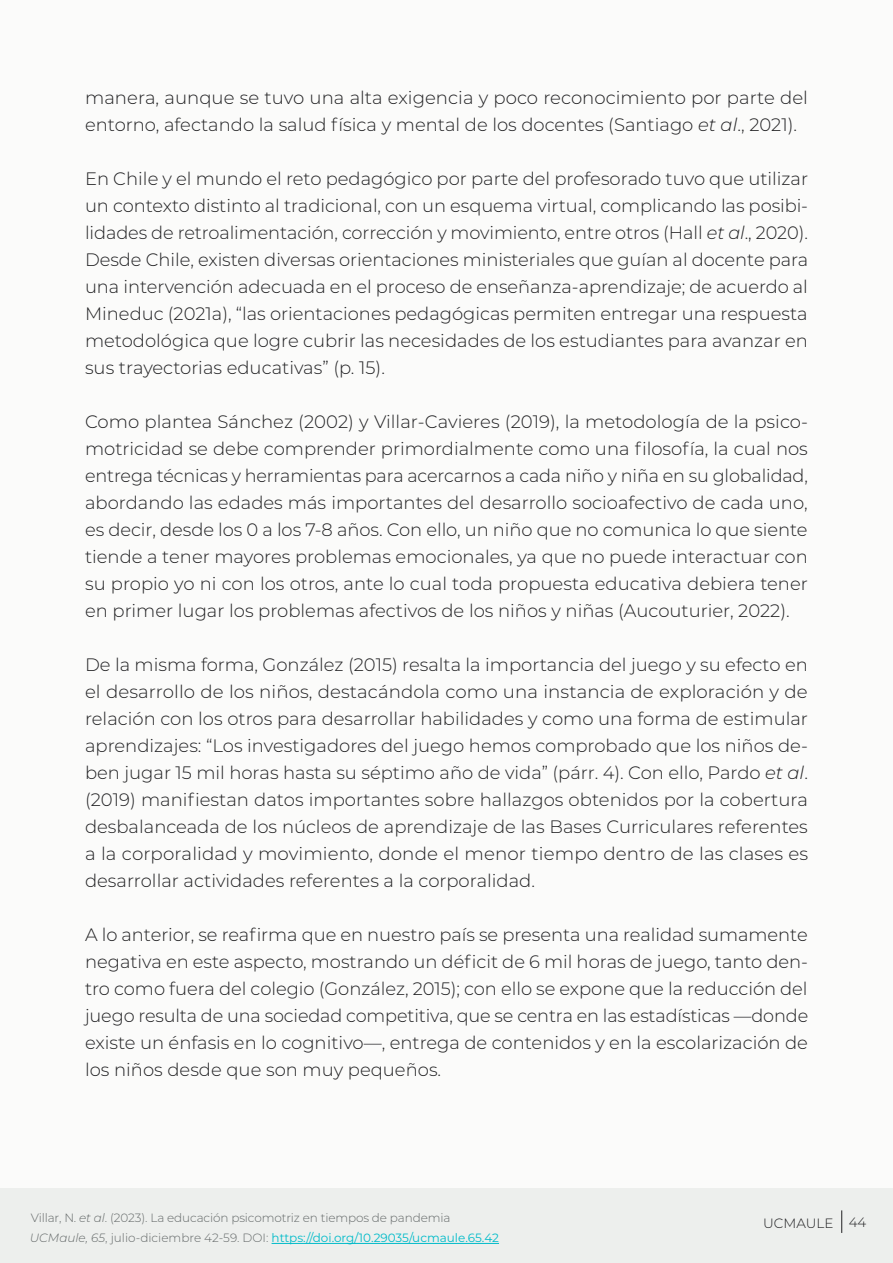
<style>
.page{position:relative;width:893px;height:1263px;background:#fbfbfa}
.page>*{position:absolute;margin:0;border:0;box-sizing:border-box;transform-origin:0 0}
.Cuerpo_F{font:300 18px/27px "Montserrat";color:#202022;text-align:justify}
.t1{font:300 13.5px "Montserrat";color:#202022}
.t2{font:12px "Montserrat";color:#00bbc9}
.t3{font:300 12px "Montserrat";letter-spacing:-.01em;color:#646969}
.s1{font-style:italic}
.s2{font-weight:300;font-style:italic;color:#646969}
.s3{font-weight:300;color:#646969}
</style>
<div class="page">
<div style="left:0;top:1188px;width:893px;height:75px;background:#edefed"></div>
<svg style="left:841px;top:1210px;width:1px;height:23px"></svg>
<hr style="left:272px;top:1243px;width:227px;height:1px;background:#00bbc9">
<p class="Cuerpo_F" style="left:85px;top:83px;width:724px">manera, aunque se tuvo una alta exigencia y poco reconocimiento por parte del entorno, afectando la salud física y mental de los docentes (Santiago <span class="s1">et al</span>., 2021).</p>
<p class="Cuerpo_F" style="left:85px;top:164px;width:725px">En Chile y el mundo el reto pedagógico por parte del profesorado tuvo que utilizar un contexto distinto al tradicional, con un esquema virtual, complicando las posibi&shy;lidades de retroalimentación, corrección y movimiento, entre otros (Hall <span class="s1">et al</span>., 2020).<br>Desde Chile, existen diversas orientaciones ministeriales que guían al docente para una intervención adecuada en el proceso de enseñanza-aprendizaje; de acuerdo al Mineduc (2021a), “las orientaciones pedagógicas permiten entregar una respuesta metodológica que logre cubrir las necesidades de los estudiantes para avanzar en sus trayectorias educativas” (p. 15).</p>
<p class="Cuerpo_F" style="left:85px;top:407px;width:724px">Como plantea Sánchez (2002) y Villar-Cavieres (2019), la metodología de la psico&shy;motricidad se debe comprender primordialmente como una filosofía, la cual nos entrega técnicas y herramientas para acercarnos a cada niño y niña en su globalidad, abordando las edades más importantes del desarrollo socioafectivo de cada uno, es decir, desde los 0 a los 7-8 años. Con ello, un niño que no comunica lo que siente tiende a tener mayores problemas emocionales, ya que no puede interactuar con su propio yo ni con los otros, ante lo cual toda propuesta educativa debiera tener en primer lugar los problemas afectivos de los niños y niñas (Aucouturier, 2022).</p>
<p class="Cuerpo_F" style="left:85px;top:650px;width:725px">De la misma forma, González (2015) resalta la importancia del juego y su efecto en el desarrollo de los niños, destacándola como una instancia de exploración y de relación con los otros para desarrollar habilidades y como una forma de estimular aprendizajes: “Los investigadores del juego hemos comprobado que los niños de&shy;ben jugar 15 mil horas hasta su séptimo año de vida” (párr. 4). Con ello, Pardo <span class="s1">et al</span>. (2019) manifiestan datos importantes sobre hallazgos obtenidos por la cobertura desbalanceada de los núcleos de aprendizaje de las Bases Curriculares referentes a la corporalidad y movimiento, donde el menor tiempo dentro de las clases es desarrollar actividades referentes a la corporalidad.</p>
<p class="Cuerpo_F" style="left:85px;top:920px;width:725px">A lo anterior, se reafirma que en nuestro país se presenta una realidad sumamente negativa en este aspecto, mostrando un déficit de 6 mil horas de juego, tanto den&shy;tro como fuera del colegio (González, 2015); con ello se expone que la reducción del juego resulta de una sociedad competitiva, que se centra en las estadísticas —donde existe un énfasis en lo cognitivo—, entrega de contenidos y en la escolarización de los niños desde que son muy pequeños.</p>
<p class="t3" style="left:31px;top:1209px;width:421px">Villar, N. <span class="s1">et al</span>. (2023). La educación psicomotriz en tiempos de pandemia</p>
<p class="t1" style="left:763px;top:1214px;width:105px">UCMAULE 44</p>
<p class="t2" style="left:30px;top:1230px;width:471px"><span class="s2">UCMaule, 65</span><span class="s3">, julio-diciembre 42-59. DOI:</span> https://doi.org/10.29035/ucmaule.65.42</p>
</div>
